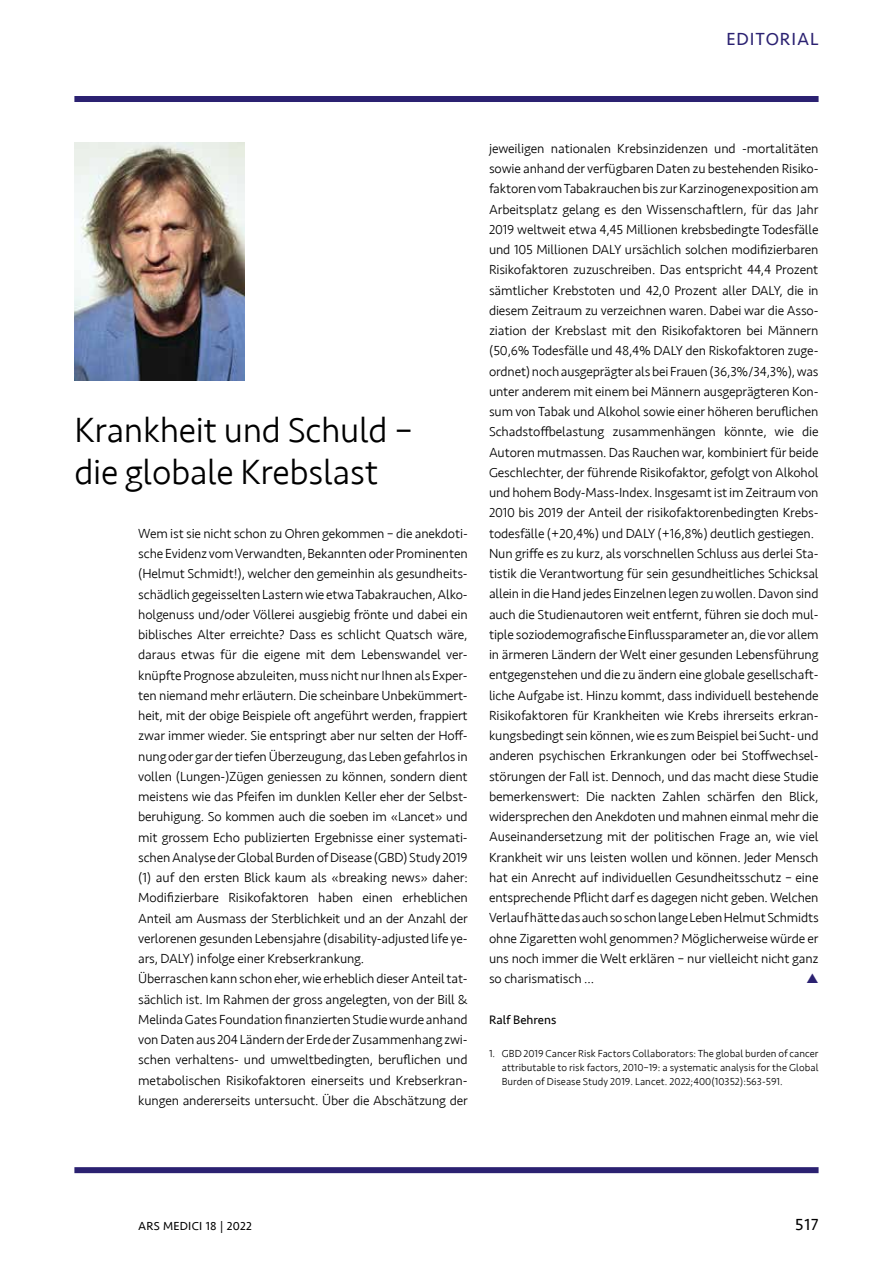
<style>
.page{position:relative;width:893px;height:1263px;background:#fff}
.page>*{position:absolute;margin:0;border:0;box-sizing:border-box;transform-origin:0 0}
.t1{font:300 36px/42px "Seravek";letter-spacing:-.01em;color:#000}
.t2{font:18px "Seravek";letter-spacing:.05em;color:#2b2171}
.t3{font:16.5px "Seravek";color:#000}
.t4{font:300 13.5px/20.2px "Seravek";letter-spacing:-.01em;color:#000}
.t5{font:12.6px "Seravek";color:#000}
.t6{font:12px "Seravek";letter-spacing:.02em;color:#000}
.t7{font:300 10.5px/13.8px "Seravek";letter-spacing:.005em;color:#000;text-align:justify}
</style>
<div class="page">
<div style="left:74px;top:96px;width:745px;height:6px;background:#2b2171"></div>
<div style="left:74px;top:1167px;width:745px;height:6px;background:#2b2171"></div>
<img style="left:74px;top:142px;width:170px;height:239px">
<h2 class="t2" style="left:726px;top:25px;width:94px">EDITORIAL</h2>
<h1 class="t1" style="left:74px;top:409px;width:340px">Krankheit und Schuld – die globale Krebslast</h1>
<p class="t4" style="left:138px;top:523px;width:331px">Wem ist sie nicht schon zu Ohren gekommen – die anekdoti&shy;sche Evidenz vom Verwandten, Bekannten oder Prominenten (Helmut Schmidt!), welcher den gemeinhin als gesundheits&shy;schädlich gegeisselten Lastern wie etwa Tabakrauchen, Alko&shy;holgenuss und/oder Völlerei ausgiebig frönte und dabei ein biblisches Alter erreichte? Dass es schlicht Quatsch wäre, daraus etwas für die eigene mit dem Lebenswandel ver&shy;knüpfte Prognose abzuleiten, muss nicht nur Ihnen als Exper&shy;ten niemand mehr erläutern. Die scheinbare Unbekümmert&shy;heit, mit der obige Beispiele oft angeführt werden, frappiert zwar immer wieder. Sie entspringt aber nur selten der Hoff&shy;nung oder gar der tiefen Überzeugung, das Leben gefahrlos in vollen (Lungen-)Zügen geniessen zu können, sondern dient meistens wie das Pfeifen im dunklen Keller eher der Selbst&shy;beruhigung. So kommen auch die soeben im «Lancet» und mit grossem Echo publizierten Ergebnisse einer systemati&shy;schen Analyse der Global Burden of Disease (GBD) Study 2019 (1) auf den ersten Blick kaum als «breaking news» daher:<br>Modifizierbare Risikofaktoren haben einen erheblichen Anteil am Ausmass der Sterblichkeit und an der Anzahl der verlorenen gesunden Lebensjahre (disability-adjusted life ye&shy;ars, DALY) infolge einer Krebserkrankung.<br>Überraschen kann schon eher, wie erheblich dieser Anteil tat&shy;sächlich ist. Im Rahmen der gross angelegten, von der Bill &amp; Melinda Gates Foundation finanzierten Studie wurde anhand von Daten aus 204 Ländern der Erde der Zusammenhang zwi&shy;schen verhaltens- und umweltbedingten, beruflichen und metabolischen Risikofaktoren einerseits und Krebserkran&shy;kungen andererseits untersucht. Über die Abschätzung der</p>
<p class="t4" style="left:489px;top:138px;width:331px">jeweiligen nationalen Krebsinzidenzen und -mortalitäten sowie anhand der verfügbaren Daten zu bestehenden Risiko&shy;faktoren vom Tabakrauchen bis zur Karzinogenexposition am Arbeitsplatz gelang es den Wissenschaftlern, für das Jahr 2019 weltweit etwa 4,45 Millionen krebsbedingte Todesfälle und 105 Millionen DALY ursächlich solchen modifizierbaren Risikofaktoren zuzuschreiben. Das entspricht 44,4 Prozent sämtlicher Krebstoten und 42,0 Prozent aller DALY, die in diesem Zeitraum zu verzeichnen waren. Dabei war die Asso&shy;ziation der Krebslast mit den Risikofaktoren bei Männern (50,6% Todesfälle und 48,4% DALY den Riskofaktoren zuge&shy;ordnet) noch ausgeprägter als bei Frauen (36,3%/34,3%), was unter anderem mit einem bei Männern ausgeprägteren Kon&shy;sum von Tabak und Alkohol sowie einer höheren beruflichen Schadstoffbelastung zusammenhängen könnte, wie die Autoren mutmassen. Das Rauchen war, kombiniert für beide Geschlechter, der führende Risikofaktor, gefolgt von Alkohol und hohem Body-Mass-Index. Insgesamt ist im Zeitraum von 2010 bis 2019 der Anteil der risikofaktorenbedingten Krebs&shy;todesfälle (+20,4%) und DALY (+16,8%) deutlich gestiegen.<br>Nun griffe es zu kurz, als vorschnellen Schluss aus derlei Sta&shy;tistik die Verantwortung für sein gesundheitliches Schicksal allein in die Hand jedes Einzelnen legen zu wollen. Davon sind auch die Studienautoren weit entfernt, führen sie doch mul&shy;tiple soziodemografische Einflussparameter an, die vor allem in ärmeren Ländern der Welt einer gesunden Lebensführung entgegenstehen und die zu ändern eine globale gesellschaft&shy;liche Aufgabe ist. Hinzu kommt, dass individuell bestehende Risikofaktoren für Krankheiten wie Krebs ihrerseits erkran&shy;kungsbedingt sein können, wie es zum Beispiel bei Sucht- und anderen psychischen Erkrankungen oder bei Stoffwechsel&shy;störungen der Fall ist. Dennoch, und das macht diese Studie bemerkenswert: Die nackten Zahlen schärfen den Blick, widersprechen den Anekdoten und mahnen einmal mehr die Auseinandersetzung mit der politischen Frage an, wie viel Krankheit wir uns leisten wollen und können. Jeder Mensch hat ein Anrecht auf individuellen Gesundheitsschutz – eine entsprechende Pflicht darf es dagegen nicht geben. Welchen Verlauf hätte das auch so schon lange Leben Helmut Schmidts ohne Zigaretten wohl genommen? Möglicherweise würde er uns noch immer die Welt erklären – nur vielleicht nicht ganz so charismatisch …</p>
<p class="t5" style="left:489px;top:1010px;width:69px">Ralf Behrens</p>
<p class="t7" style="left:502px;top:1047px;width:318px;text-indent:-13px">1. GBD 2019 Cancer Risk Factors Collaborators: The global burden of cancer attributable to risk factors, 2010–19: a systematic analysis for the Global Burden of Disease Study 2019. Lancet. 2022;400(10352):563-591.</p>
<p class="t6" style="left:138px;top:1217px;width:115px">ARS MEDICI 18 | 2022</p>
<p class="t3" style="left:795px;top:1212px;width:25px">517</p>
</div>
